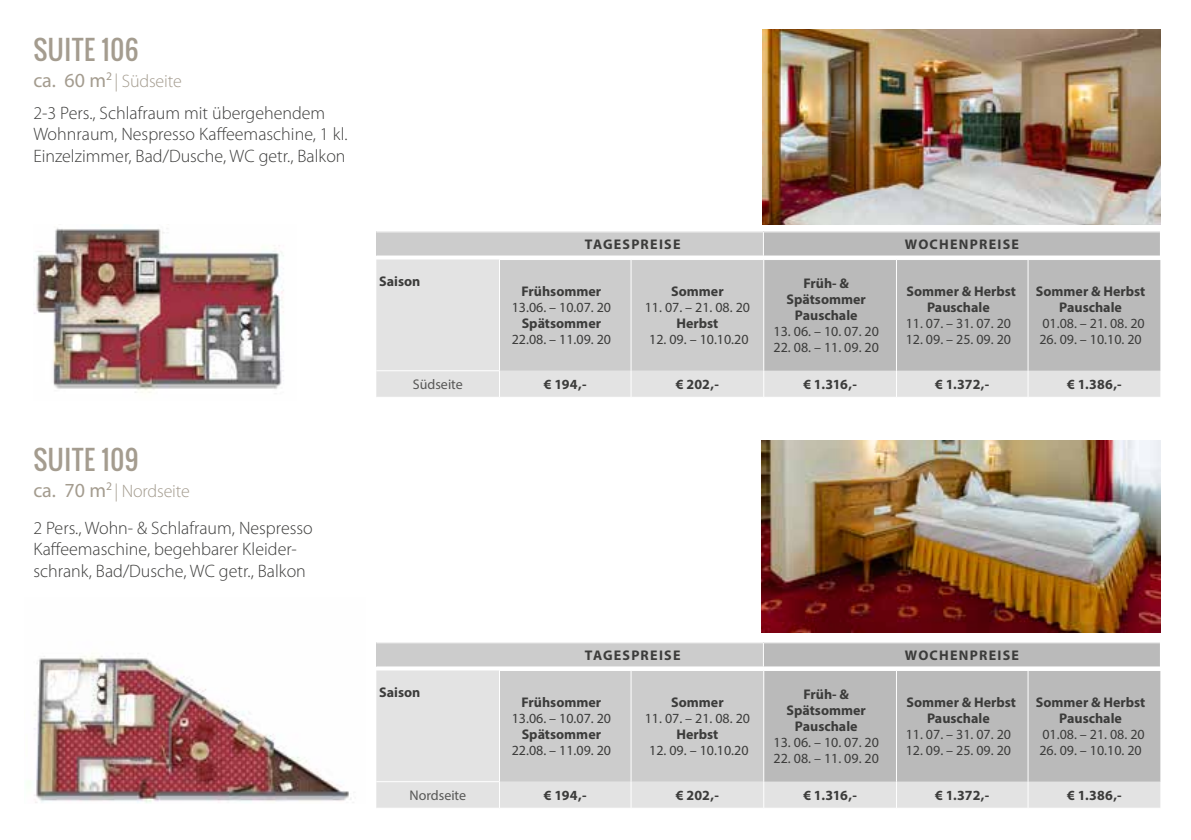
<style>
.page{position:relative;width:1191px;height:840px;background:#fff}
.page>*{position:absolute;margin:0;border:0;box-sizing:border-box;transform-origin:0 0}
.t1{font:26px "Oswald";letter-spacing:.025em;color:#a49c8f}
.t2{font:300 18px/21.6px "Myriad Pro";color:#3c3c3b}
.t3{font:300 18px "Myriad Pro";letter-spacing:-.01em;color:#a49c8f}
.t4{font:14px "Myriad Pro";color:#3c3c3b}
.t5{font:700 14px/16px "Myriad Pro";color:#3c3c3b;text-align:center}
.t6{font:700 14px "Myriad Pro";letter-spacing:.09em;color:#3c3c3b}
.t7{font:700 14px "Myriad Pro";letter-spacing:.085em;color:#3c3c3b}
.t8{font:14px "Myriad Pro";color:#575756}
.s1{font-weight:400;font-size:20px}
</style>
<div class="page">
<img style="left:34px;top:228px;width:250px;height:165px">
<img style="left:763px;top:30px;width:397px;height:194px">
<img style="left:761px;top:440px;width:399px;height:192px">
<img style="left:34px;top:656px;width:317px;height:146px">
<div style="left:376px;top:259px;width:784px;height:138px;background:#e3e3e3"></div>
<div style="left:764px;top:260px;width:396px;height:110px;background:#bababa"></div>
<hr style="left:763px;top:259px;width:133px;height:1px;background:#fff">
<hr style="left:896px;top:259px;width:132px;height:1px;background:#fff">
<hr style="left:1028px;top:259px;width:133px;height:1px;background:#fff">
<hr style="left:896px;top:260px;width:1px;height:110px;background:#fff">
<hr style="left:1027px;top:260px;width:1px;height:110px;background:#fff">
<svg style="left:896px;top:370px;width:1px;height:27px"></svg>
<svg style="left:1027px;top:370px;width:1px;height:27px"></svg>
<svg style="left:1160px;top:370px;width:1px;height:26px"></svg>
<hr style="left:376px;top:370px;width:124px;height:1px;background:#fff">
<div style="left:376px;top:232px;width:387px;height:24px;background:#ccc"></div>
<div style="left:763px;top:232px;width:397px;height:24px;background:#bababa"></div>
<hr style="left:763px;top:255px;width:397px;height:1px;background:#fff">
<svg style="left:499px;top:232px;width:265px;height:165px"></svg>
<hr style="left:376px;top:255px;width:387px;height:1px;background:#fff">
<div style="left:376px;top:670px;width:784px;height:137px;background:#e3e3e3"></div>
<div style="left:764px;top:670px;width:396px;height:111px;background:#bababa"></div>
<hr style="left:896px;top:670px;width:1px;height:111px;background:#fff">
<hr style="left:1027px;top:670px;width:1px;height:111px;background:#fff">
<svg style="left:896px;top:781px;width:1px;height:26px"></svg>
<svg style="left:1027px;top:781px;width:1px;height:26px"></svg>
<svg style="left:1160px;top:781px;width:1px;height:26px"></svg>
<hr style="left:376px;top:780px;width:124px;height:1px;background:#fff">
<div style="left:376px;top:642px;width:387px;height:24px;background:#ccc"></div>
<div style="left:763px;top:642px;width:397px;height:24px;background:#bababa"></div>
<hr style="left:763px;top:642px;width:397px;height:1px;background:#fff">
<hr style="left:376px;top:642px;width:387px;height:1px;background:#fff">
<svg style="left:499px;top:642px;width:265px;height:165px"></svg>
<hr style="left:376px;top:666px;width:387px;height:1px;background:#fff">
<h1 class="t1" style="left:33px;top:30px;width:107px">SUITE 106</h1>
<p class="t3" style="left:33px;top:70px;width:150px"><span class="s1">ca. 60 m</span><sup>2</sup> | Südseite</p>
<p class="t2" style="left:33px;top:102px;width:316px">2-3 Pers., Schlafraum mit übergehendem<br>Wohnraum, Nespresso Kaffeemaschine, 1 kl.<br>Einzelzimmer, Bad/Dusche, WC getr., Balkon</p>
<h1 class="t1" style="left:33px;top:439px;width:107px">SUITE 109</h1>
<p class="t3" style="left:33px;top:479px;width:158px"><span class="s1">ca. 70 m</span><sup>2</sup> | Nordseite</p>
<p class="t2" style="left:33px;top:516px;width:281px">2 Pers., Wohn- &amp; Schlafraum, Nespresso<br>Kaffeemaschine, begehbarer Kleider&shy;schrank, Bad/Dusche, WC getr., Balkon</p>
<p class="t5" style="left:379px;top:272px;width:43px">Saison</p>
<p class="t7" style="left:585px;top:235px;width:97px">TAGESPREISE</p>
<p class="t6" style="left:905px;top:235px;width:116px">WOCHENPREISE</p>
<p class="t5" style="left:521px;top:283px;width:81px">Frühsommer</p>
<p class="t4" style="left:512px;top:299px;width:101px">13.06. – 10.07. 20</p>
<p class="t5" style="left:522px;top:315px;width:81px">Spätsommer</p>
<p class="t4" style="left:512px;top:331px;width:101px">22.08. – 11.09. 20</p>
<p class="t5" style="left:671px;top:283px;width:54px">Sommer</p>
<p class="t4" style="left:645px;top:299px;width:107px">11. 07. – 21. 08. 20</p>
<p class="t5" style="left:676px;top:315px;width:43px">Herbst</p>
<p class="t4" style="left:649px;top:331px;width:101px">12. 09. – 10.10.20</p>
<p class="t5" style="left:786px;top:275px;width:81px">Früh- &amp;<br>Spätsommer<br>Pauschale</p>
<p class="t4" style="left:773px;top:323px;width:107px">13. 06. – 10. 07. 20</p>
<p class="t4" style="left:773px;top:339px;width:107px">22. 08. – 11. 09. 20</p>
<p class="t5" style="left:906px;top:283px;width:111px">Sommer &amp; Herbst<br>Pauschale</p>
<p class="t4" style="left:905px;top:315px;width:107px">11. 07. – 31. 07. 20</p>
<p class="t4" style="left:905px;top:331px;width:107px">12. 09. – 25. 09. 20</p>
<p class="t5" style="left:1035px;top:283px;width:111px">Sommer &amp; Herbst<br>Pauschale</p>
<p class="t4" style="left:1042px;top:315px;width:104px">01.08. – 21. 08. 20</p>
<p class="t4" style="left:1039px;top:331px;width:104px">26. 09. – 10.10. 20</p>
<p class="t8" style="left:413px;top:376px;width:51px">Südseite</p>
<p class="t5" style="left:544px;top:376px;width:44px">€ 194,-</p>
<p class="t5" style="left:676px;top:376px;width:45px">€ 202,-</p>
<p class="t5" style="left:803px;top:376px;width:55px">€ 1.316,-</p>
<p class="t5" style="left:935px;top:376px;width:56px">€ 1.372,-</p>
<p class="t5" style="left:1067px;top:376px;width:56px">€ 1.386,-</p>
<p class="t5" style="left:379px;top:683px;width:43px">Saison</p>
<p class="t7" style="left:585px;top:646px;width:97px">TAGESPREISE</p>
<p class="t6" style="left:905px;top:646px;width:116px">WOCHENPREISE</p>
<p class="t5" style="left:521px;top:693px;width:81px">Frühsommer</p>
<p class="t4" style="left:512px;top:709px;width:101px">13.06. – 10.07. 20</p>
<p class="t5" style="left:522px;top:725px;width:81px">Spätsommer</p>
<p class="t4" style="left:512px;top:741px;width:101px">22.08. – 11.09. 20</p>
<p class="t5" style="left:671px;top:693px;width:54px">Sommer</p>
<p class="t4" style="left:645px;top:709px;width:107px">11. 07. – 21. 08. 20</p>
<p class="t5" style="left:676px;top:725px;width:43px">Herbst</p>
<p class="t4" style="left:649px;top:741px;width:101px">12. 09. – 10.10.20</p>
<p class="t5" style="left:786px;top:685px;width:81px">Früh- &amp;<br>Spätsommer<br>Pauschale</p>
<p class="t4" style="left:773px;top:733px;width:107px">13. 06. – 10. 07. 20</p>
<p class="t4" style="left:773px;top:749px;width:107px">22. 08. – 11. 09. 20</p>
<p class="t5" style="left:906px;top:693px;width:111px">Sommer &amp; Herbst<br>Pauschale</p>
<p class="t4" style="left:905px;top:725px;width:107px">11. 07. – 31. 07. 20</p>
<p class="t4" style="left:905px;top:741px;width:107px">12. 09. – 25. 09. 20</p>
<p class="t5" style="left:1035px;top:693px;width:111px">Sommer &amp; Herbst<br>Pauschale</p>
<p class="t4" style="left:1042px;top:725px;width:104px">01.08. – 21. 08. 20</p>
<p class="t4" style="left:1039px;top:741px;width:104px">26. 09. – 10.10. 20</p>
<p class="t8" style="left:409px;top:786px;width:58px">Nordseite</p>
<p class="t5" style="left:544px;top:786px;width:44px">€ 194,-</p>
<p class="t5" style="left:676px;top:786px;width:45px">€ 202,-</p>
<p class="t5" style="left:803px;top:786px;width:55px">€ 1.316,-</p>
<p class="t5" style="left:935px;top:786px;width:56px">€ 1.372,-</p>
<p class="t5" style="left:1067px;top:786px;width:56px">€ 1.386,-</p>
</div>
